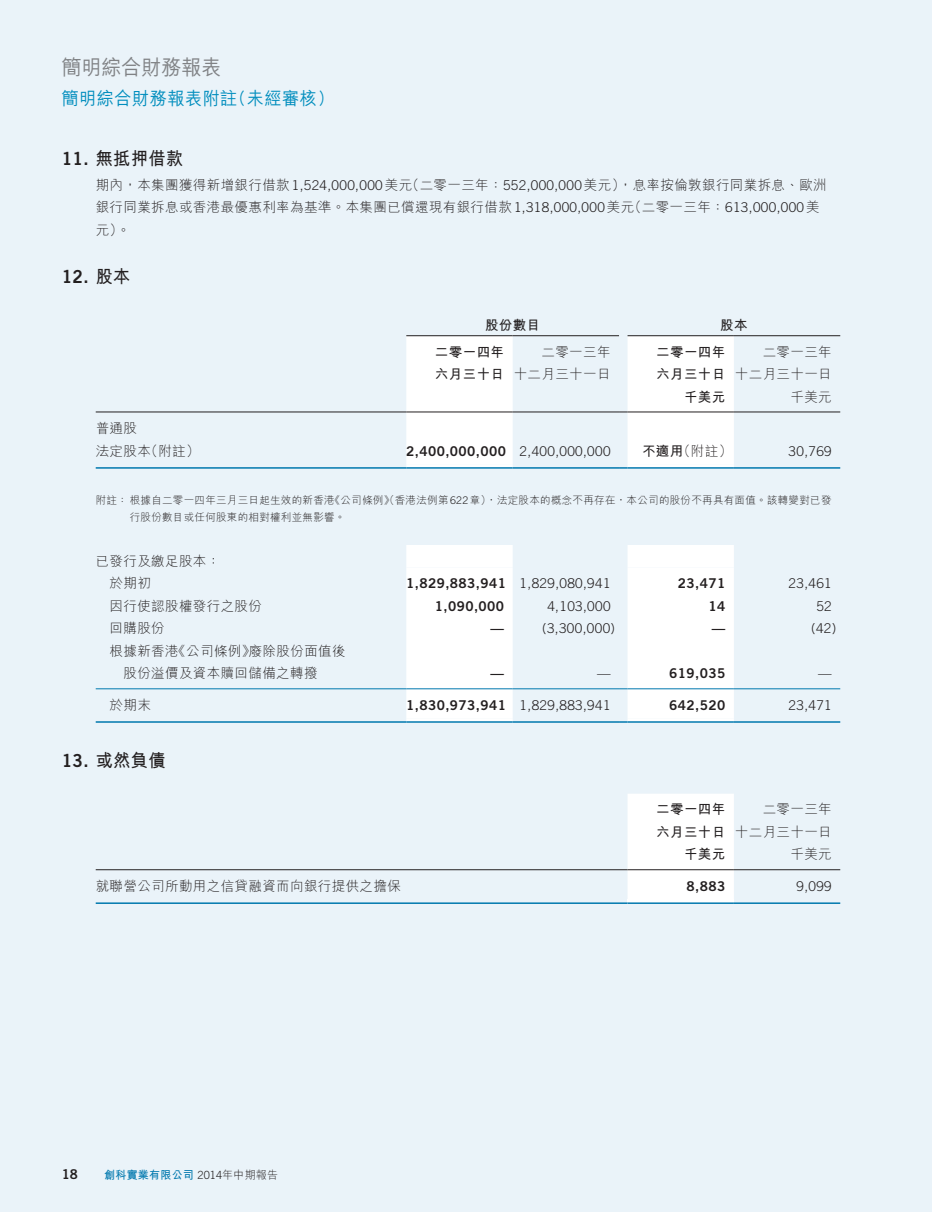
<style>
.page{position:relative;width:936px;height:1212px;background:#fff}
.page>*{position:absolute;margin:0;border:0;box-sizing:border-box;transform-origin:0 0}
.t1{font:500 21px "M Hei HK";color:#808285;scale:.95 1}
.t2{font:500 18px "M Hei HK";letter-spacing:.03em;color:#028ebe;scale:.95 1}
._3__標題{font:700 18px "M Hei HK";letter-spacing:.03em;color:#231f20;scale:.95 1}
._3__標題-2{font:18px "Trade Gothic LT Std Bd 2";color:#231f20;scale:.95 1}
._1__內文{font:300 13.5px/22.5px "M Hei HK";letter-spacing:.03em;color:#231f20}
._1__內文-2{font:300 13.5px "Trade Gothic LT Std";letter-spacing:.03em;color:#231f20}
._1__內文-3{font:13.5px "Trade Gothic LT Std Bd 2";letter-spacing:.03em;color:#231f20}
._1__內文-4{font:700 13.5px "M Hei HK";letter-spacing:.03em;color:#231f20}
.t3{font:700 11.25px "M Hei HK";letter-spacing:.025em;color:#0078ae}
._2__附註內文{font:300 10.5px/16.5px "M Hei HK";letter-spacing:.03em;color:#231f20}
.s1{font-family:"Trade Gothic LT Std Bd 2";font-weight:400}
.s2{font-family:"Trade Gothic LT Std"}
.s3{font-family:"M Hei HK";font-weight:700}
.s4{font-weight:700}
.s5{font-family:"Trade Gothic LT Std";font-weight:300;color:#231f20}
.s6{font-weight:300;color:#231f20}
</style>
<div class="page">
<div style="left:0;top:0;width:931px;height:1212px;background:#eaf3f9"></div>
<hr style="left:406px;top:335px;width:106px;height:1px;background:#231f20">
<hr style="left:512px;top:335px;width:107px;height:1px;background:#231f20">
<hr style="left:627px;top:335px;width:106px;height:1px;background:#231f20">
<hr style="left:733px;top:335px;width:107px;height:1px;background:#231f20">
<hr style="left:96px;top:411px;width:310px;height:1px;background:#231f20">
<hr style="left:733px;top:411px;width:107px;height:1px;background:#231f20">
<hr style="left:96px;top:467px;width:310px;height:2px;background:#0078ae">
<svg style="left:406px;top:336px;width:327px;height:133px"></svg>
<hr style="left:627px;top:467px;width:106px;height:2px;background:#0078ae">
<hr style="left:733px;top:467px;width:107px;height:2px;background:#0078ae">
<svg style="left:406px;top:545px;width:327px;height:176px;fill:#fff"></svg>
<svg style="left:406px;top:567px;width:327px;height:151px;fill:#fff"></svg>
<hr style="left:96px;top:688px;width:310px;height:1px;background:#0078ae">
<hr style="left:406px;top:688px;width:106px;height:1px;background:#0078ae">
<hr style="left:512px;top:688px;width:107px;height:1px;background:#0078ae">
<hr style="left:627px;top:688px;width:106px;height:1px;background:#0078ae">
<hr style="left:733px;top:688px;width:107px;height:1px;background:#0078ae">
<hr style="left:96px;top:721px;width:310px;height:2px;background:#0078ae">
<hr style="left:406px;top:721px;width:106px;height:2px;background:#0078ae">
<hr style="left:512px;top:721px;width:107px;height:2px;background:#0078ae">
<svg style="left:619px;top:721px;width:8px;height:2px"></svg>
<hr style="left:627px;top:721px;width:106px;height:2px;background:#0078ae">
<hr style="left:733px;top:721px;width:107px;height:2px;background:#0078ae">
<div style="left:627px;top:794px;width:106px;height:105px;background:#fff"></div>
<div style="left:627px;top:899px;width:106px;height:5px;background:#fff"></div>
<hr style="left:96px;top:869px;width:531px;height:1px;background:#231f20">
<hr style="left:627px;top:869px;width:106px;height:1px;background:#231f20">
<hr style="left:733px;top:869px;width:107px;height:1px;background:#231f20">
<hr style="left:96px;top:902px;width:531px;height:2px;background:#0078ae">
<hr style="left:627px;top:902px;width:106px;height:2px;background:#0078ae">
<hr style="left:733px;top:902px;width:107px;height:2px;background:#0078ae">
<h1 class="t1" style="left:62px;top:52px;width:169px">簡明綜合財務報表</h1>
<h2 class="t2" style="left:62px;top:86px;width:280px">簡明綜合財務報表附註(未經審核)</h2>
<p class="_3__標題" style="left:62px;top:145px;width:129px"><span class="s1">11.</span> 無抵押借款</p>
<p class="_1__內文" style="left:96px;top:173px;width:732px">期內，本集團獲得新增銀行借款<span class="s2">1,524,000,000</span>美元（二零一三年：<span class="s2">552,000,000</span>美元），息率按倫敦銀行同業拆息、歐洲銀行同業拆息或香港最優惠利率為基準。本集團已償還現有銀行借款<span class="s2">1,318,000,000</span>美元（二零一三年：<span class="s2">613,000,000</span>美元）。</p>
<p class="_3__標題-2" style="left:62px;top:265px;width:74px">12. <span class="s3">股本</span></p>
<p class="_1__內文-4" style="left:485px;top:315px;width:57px">股份數目</p>
<p class="_1__內文-4" style="left:720px;top:315px;width:29px">股本</p>
<p class="_1__內文-4" style="left:435px;top:342px;width:71px">二零一四年</p>
<p class="_1__內文" style="left:541px;top:340px;width:71px">二零一三年</p>
<p class="_1__內文-4" style="left:656px;top:342px;width:71px">二零一四年</p>
<p class="_1__內文" style="left:762px;top:340px;width:71px">二零一三年</p>
<p class="_1__內文-4" style="left:435px;top:364px;width:71px">六月三十日</p>
<p class="_1__內文" style="left:513px;top:363px;width:98px">十二月三十一日</p>
<p class="_1__內文-4" style="left:656px;top:364px;width:71px">六月三十日</p>
<p class="_1__內文" style="left:735px;top:363px;width:98px">十二月三十一日</p>
<p class="_1__內文-4" style="left:684px;top:387px;width:43px">千美元</p>
<p class="_1__內文" style="left:790px;top:385px;width:43px">千美元</p>
<p class="_1__內文" style="left:96px;top:417px;width:43px">普通股</p>
<p class="_1__內文" style="left:96px;top:439px;width:105px">法定股本（附註）</p>
<p class="_1__內文-3" style="left:406px;top:442px;width:101px">2,400,000,000</p>
<p class="_1__內文-2" style="left:519px;top:443px;width:92px">2,400,000,000</p>
<p class="_1__內文" style="left:642px;top:439px;width:92px"><span class="s4">不適用</span>（附註）</p>
<p class="_1__內文-2" style="left:788px;top:443px;width:45px">30,769</p>
<p class="_2__附註內文" style="left:130px;top:492px;width:703px;text-indent:-34px">附註：根據自二零一四年三月三日起生效的新香港《公司條例》（香港法例第<span class="s2">622</span>章），法定股本的概念不再存在，本公司的股份不再具有面值。該轉變對已發行股份數目或任何股東的相對權利並無影響。</p>
<p class="_1__內文" style="left:96px;top:549px;width:126px">已發行及繳足股本：</p>
<p class="_1__內文" style="left:110px;top:572px;width:43px">於期初</p>
<p class="_1__內文-3" style="left:406px;top:575px;width:101px">1,829,883,941</p>
<p class="_1__內文-2" style="left:519px;top:575px;width:92px">1,829,080,941</p>
<p class="_1__內文-3" style="left:678px;top:575px;width:49px">23,471</p>
<p class="_1__內文-2" style="left:788px;top:575px;width:45px">23,461</p>
<p class="_1__內文" style="left:110px;top:594px;width:154px">因行使認股權發行之股份</p>
<p class="_1__內文-3" style="left:435px;top:598px;width:71px">1,090,000</p>
<p class="_1__內文-2" style="left:547px;top:598px;width:65px">4,103,000</p>
<p class="_1__內文-3" style="left:708px;top:598px;width:18px">14</p>
<p class="_1__內文-2" style="left:816px;top:598px;width:17px">52</p>
<p class="_1__內文" style="left:110px;top:617px;width:57px">回購股份</p>
<p class="_1__內文-3" style="left:490px;top:619px;width:15px">—</p>
<p class="_1__內文-2" style="left:542px;top:620px;width:74px">(3,300,000)</p>
<p class="_1__內文-3" style="left:711px;top:619px;width:15px">—</p>
<p class="_1__內文-2" style="left:811px;top:620px;width:27px">(42)</p>
<p class="_1__內文" style="left:110px;top:639px;width:237px">根據新香港《公司條例》廢除股份面值後</p>
<p class="_1__內文" style="left:123px;top:662px;width:195px">股份溢價及資本贖回儲備之轉撥</p>
<p class="_1__內文-3" style="left:490px;top:664px;width:15px">—</p>
<p class="_1__內文-2" style="left:597px;top:665px;width:15px">—</p>
<p class="_1__內文-3" style="left:669px;top:665px;width:58px">619,035</p>
<p class="_1__內文-2" style="left:818px;top:665px;width:15px">—</p>
<p class="_1__內文" style="left:110px;top:693px;width:43px">於期末</p>
<p class="_1__內文-3" style="left:406px;top:696px;width:101px">1,830,973,941</p>
<p class="_1__內文-2" style="left:519px;top:697px;width:92px">1,829,883,941</p>
<p class="_1__內文-3" style="left:669px;top:696px;width:58px">642,520</p>
<p class="_1__內文-2" style="left:788px;top:697px;width:45px">23,471</p>
<p class="_3__標題" style="left:62px;top:748px;width:111px"><span class="s1">13.</span> 或然負債</p>
<p class="_1__內文-4" style="left:656px;top:800px;width:71px">二零一四年</p>
<p class="_1__內文" style="left:762px;top:798px;width:71px">二零一三年</p>
<p class="_1__內文-4" style="left:656px;top:822px;width:71px">六月三十日</p>
<p class="_1__內文" style="left:735px;top:820px;width:98px">十二月三十一日</p>
<p class="_1__內文-4" style="left:684px;top:845px;width:43px">千美元</p>
<p class="_1__內文" style="left:790px;top:843px;width:43px">千美元</p>
<p class="_1__內文" style="left:96px;top:874px;width:306px">就聯營公司所動用之信貸融資而向銀行提供之擔保</p>
<p class="_1__內文-3" style="left:686px;top:878px;width:40px">8,883</p>
<p class="_1__內文-2" style="left:796px;top:878px;width:37px">9,099</p>
<p class="_1__內文-3" style="left:62px;top:1166px;width:18px">18</p>
<p class="t3" style="left:104px;top:1167px;width:175px">創科實業有限公司 <span class="s5">2014</span><span class="s6">年中期報告</span></p>
</div>
